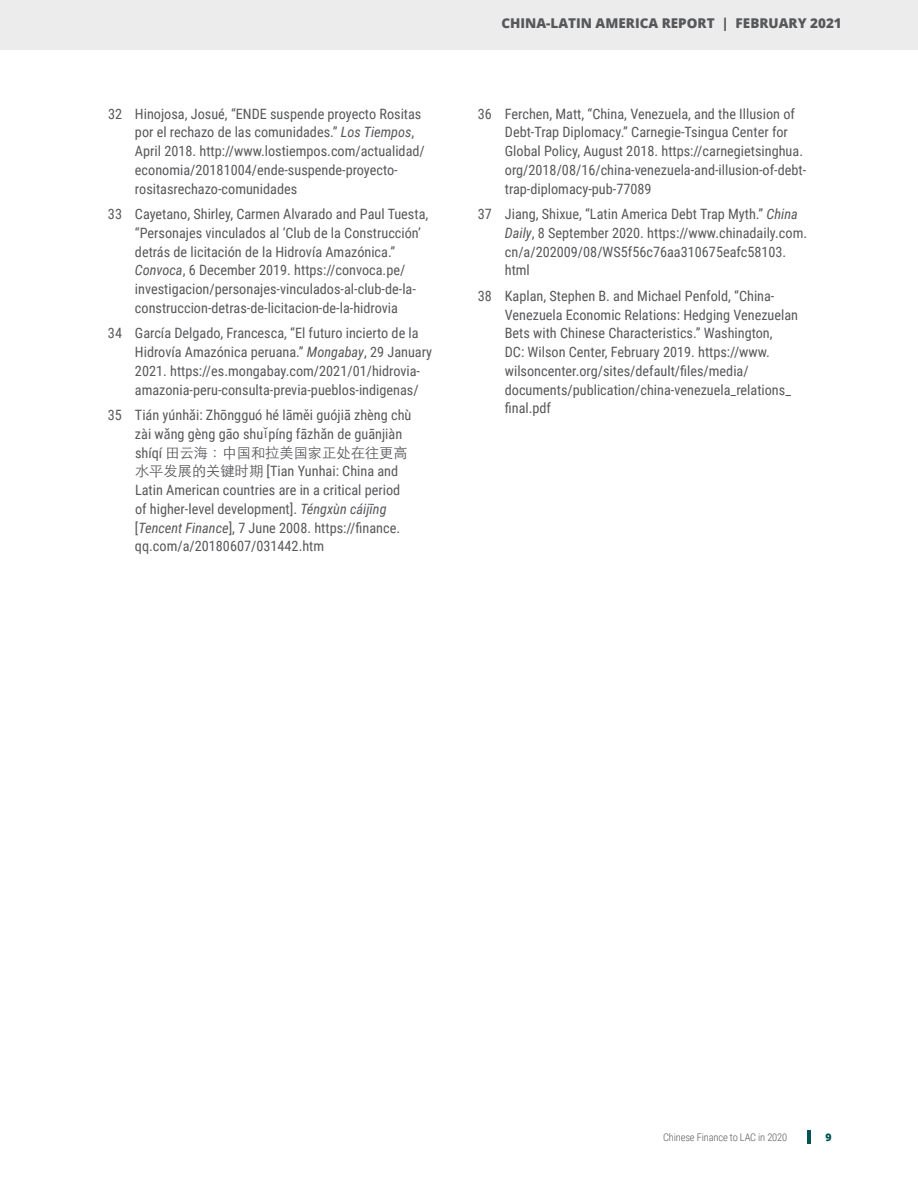
<style>
.page{position:relative;width:918px;height:1188px;background:#fff}
.page>*{position:absolute;margin:0;border:0;box-sizing:border-box;transform-origin:0 0}
.t1{font:14.25px/18.8px "Roboto Condensed";color:#57585a}
.t2{font:300 14.25px "ST Heiti TC";color:#57585a}
.t3{font:800 13.5px "Open Sans";color:#57585a}
.t4{font:300 10.5px "Roboto Condensed";letter-spacing:-.015em;color:#57585a}
.t5{font:800 10.5px "Open Sans";color:#005354}
.s1{font-style:italic}
.s2{font-family:"Corporate S Pro";font-weight:500;font-size:15.75px}
.s3{font-family:"ST Heiti TC";font-weight:500}
.s4{font-family:"Roboto Condensed";font-weight:400}
.s5{font-family:"ST Heiti TC";font-weight:300}
</style>
<div class="page">
<div style="left:0;top:0;width:918px;height:50px;background:#ececed"></div>
<svg style="left:808px;top:1131px;width:3px;height:13px"></svg>
<p class="t1" style="left:135px;top:104px;width:291px;text-indent:-27px">32 Hinojosa, Josué, “ENDE suspende proyecto Rositas por el rechazo de las comunidades.” <span class="s1">Los Tiempos</span>, April 2018. http://www.lostiempos.com/actualidad/ economia/20181004/ende-suspende-proyecto&shy;rositasrechazo-comunidades</p>
<p class="t1" style="left:135px;top:204px;width:295px;text-indent:-27px">33 Cayetano, Shirley, Carmen Alvarado and Paul Tuesta, “Personajes vinculados al ‘Club de la Construcción’ detrás de licitación de la Hidrovía Amazónica.” <span class="s1">Convoca</span>, 6 December 2019. https://convoca.pe/ investigacion/personajes-vinculados-al-club-de-la&shy;construccion-detras-de-licitacion-de-la-hidrovia</p>
<p class="t1" style="left:135px;top:323px;width:299px;text-indent:-27px">34 García Delgado, Francesca, “El futuro incierto de la Hidrovía Amazónica peruana.” <span class="s1">Mongabay</span>, 29 January 2021. https://es.mongabay.com/2021/01/hidrovia&shy;amazonia-peru-consulta-previa-pueblos-indigenas/</p>
<p class="t1" style="left:135px;top:405px;width:278px;text-indent:-27px">35 Tián yúnh<span class="s2">ǎ</span>i: Zhōngguó hé lāměi guójiā zhèng chù zài w<span class="s2">ǎ</span>ng gèng gāo shu<span class="s3">ǐ</span>píng fāzh<span class="s2">ǎ</span>n de guānjiàn</p>
<p class="t2" style="left:135px;top:440px;width:274px"><span class="s4">shíqí</span> 田云海：中国和拉美国家正处在往更高</p>
<p class="t1" style="left:135px;top:461px;width:267px"><span class="s5">水平发展的关键时期</span> [Tian Yunhai: China and Latin American countries are in a critical period of higher-level development]. <span class="s1">Téngxùn cáijīng </span>[<span class="s1">Tencent Finance</span>], 7 June 2008. https://finance. qq.com/a/20180607/031442.htm</p>
<p class="t3" style="left:501px;top:13px;width:342px">CHINA-LATIN AMERICA REPORT | FEBRUARY 2021</p>
<p class="t1" style="left:505px;top:104px;width:303px;text-indent:-27px">36 Ferchen, Matt, “China, Venezuela, and the Illusion of Debt-Trap Diplomacy.” Carnegie-Tsingua Center for Global Policy, August 2018. https://carnegietsinghua. org/2018/08/16/china-venezuela-and-illusion-of-debt&shy;trap-diplomacy-pub-77089</p>
<p class="t1" style="left:505px;top:204px;width:304px;text-indent:-27px">37 Jiang, Shixue, “Latin America Debt Trap Myth.” <span class="s1">China Daily</span>, 8 September 2020. https://www.chinadaily.com. cn/a/202009/08/WS5f56c76aa310675eafc58103. html</p>
<p class="t1" style="left:505px;top:286px;width:295px;text-indent:-27px">38 Kaplan, Stephen B. and Michael Penfold, “China-Venezuela Economic Relations: Hedging Venezuelan Bets with Chinese Characteristics.” Washington,<br>DC: Wilson Center, February 2019. https://www. wilsoncenter.org/sites/default/files/media/ documents/publication/china-venezuela_relations_ final.pdf</p>
<p class="t4" style="left:663px;top:1130px;width:126px">Chinese Finance to LAC in 2020</p>
<p class="t5" style="left:826px;top:1130px;width:8px">9</p>
</div>
